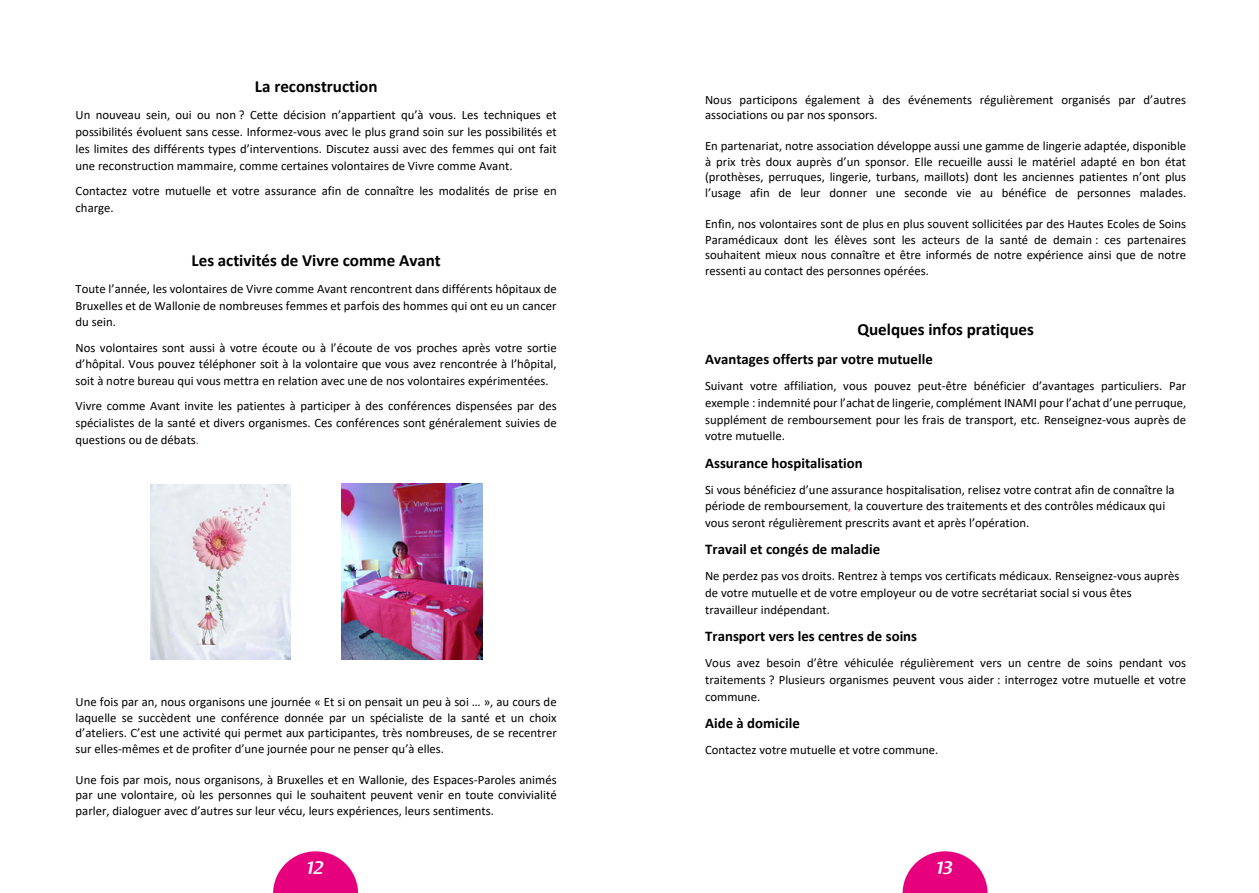
<style>
.page{position:relative;width:1259px;height:893px;background:#fff}
.page>*{position:absolute;margin:0;border:0;box-sizing:border-box;transform-origin:0 0}
.t1{font:600 18px "Raspoutine";color:#fff}
.t2{font:700 17.1px "Calibri";color:#000}
.t3{font:700 14.7px "Calibri";color:#000}
.t4{font:12.75px/16.8px "Calibri";color:#000;text-align:justify}
.s1{color:#f06}
</style>
<div class="page">
<svg style="left:273px;top:851px;width:85px;height:42px"></svg>
<svg style="left:902px;top:851px;width:85px;height:42px"></svg>
<img style="left:151px;top:484px;width:140px;height:176px">
<img style="left:341px;top:483px;width:141px;height:177px">
<h2 class="t2" style="left:255px;top:74px;width:124px">La reconstruction</h2>
<p class="t4" style="left:76px;top:106px;width:483px">Un nouveau sein, oui ou non ? Cette décision n’appartient qu’à vous. Les techniques et possibilités évoluent sans cesse. Informez-vous avec le plus grand soin sur les possibilités et les limites des différents types d’interventions. Discutez aussi avec des femmes qui ont fait une reconstruction mammaire, comme certaines volontaires de Vivre comme Avant.</p>
<p class="t4" style="left:76px;top:182px;width:483px">Contactez votre mutuelle et votre assurance afin de connaître les modalités de prise en charge.</p>
<h2 class="t2" style="left:192px;top:248px;width:251px">Les activités de Vivre comme Avant</h2>
<p class="t4" style="left:76px;top:280px;width:483px">Toute l’année, les volontaires de Vivre comme Avant rencontrent dans différents hôpitaux de Bruxelles et de Wallonie de nombreuses femmes et parfois des hommes qui ont eu un cancer du sein.</p>
<p class="t4" style="left:76px;top:339px;width:483px">Nos volontaires sont aussi à votre écoute ou à l’écoute de vos proches après votre sortie d’hôpital. Vous pouvez téléphoner soit à la volontaire que vous avez rencontrée à l’hôpital, soit à notre bureau qui vous mettra en relation avec une de nos volontaires expérimentées.</p>
<p class="t4" style="left:76px;top:397px;width:483px">Vivre comme Avant invite les patientes à participer à des conférences dispensées par des spécialistes de la santé et divers organismes. Ces conférences sont généralement suivies de questions ou de débats<span class="s1">.</span></p>
<p class="t4" style="left:76px;top:694px;width:483px;line-height:15.6px">Une fois par an, nous organisons une journée « Et si on pensait un peu à soi … », au cours de laquelle se succèdent une conférence donnée par un spécialiste de la santé et un choix d’ateliers. C’est une activité qui permet aux participantes, très nombreuses, de se recentrer sur elles-mêmes et de profiter d’une journée pour ne penser qu’à elles.</p>
<p class="t4" style="left:76px;top:771px;width:482px;line-height:15.6px">Une fois par mois, nous organisons, à Bruxelles et en Wallonie, des Espaces-Paroles animés par une volontaire, où les personnes qui le souhaitent peuvent venir en toute convivialité parler, dialoguer avec d’autres sur leur vécu, leurs expériences, leurs sentiments.</p>
<p class="t4" style="left:705px;top:91px;width:483px;line-height:15.6px">Nous participons également à des événements régulièrement organisés par d’autres associations ou par nos sponsors.</p>
<p class="t4" style="left:705px;top:138px;width:482px;line-height:15.6px">En partenariat, notre association développe aussi une gamme de lingerie adaptée, disponible à prix très doux auprès d’un sponsor. Elle recueille aussi le matériel adapté en bon état (prothèses, perruques, lingerie, turbans, maillots) dont les anciennes patientes n’ont plus l’usage afin de leur donner une seconde vie au bénéfice de personnes malades.</p>
<p class="t4" style="left:705px;top:216px;width:483px;line-height:15.6px">Enfin, nos volontaires sont de plus en plus souvent sollicitées par des Hautes Ecoles de Soins Paramédicaux dont les élèves sont les acteurs de la santé de demain : ces partenaires souhaitent mieux nous connaître et être informés de notre expérience ainsi que de notre ressenti au contact des personnes opérées.</p>
<h2 class="t2" style="left:857px;top:317px;width:178px">Quelques infos pratiques</h2>
<p class="t3" style="left:705px;top:349px;width:229px">Avantages offerts par votre mutuelle</p>
<p class="t4" style="left:705px;top:377px;width:483px">Suivant votre affiliation, vous pouvez peut-être bénéficier d’avantages particuliers. Par exemple : indemnité pour l’achat de lingerie, complément INAMI pour l’achat d’une perruque, supplément de remboursement pour les frais de transport, etc. Renseignez-vous auprès de votre mutuelle.</p>
<p class="t3" style="left:705px;top:452px;width:159px">Assurance hospitalisation</p>
<p class="t4" style="left:705px;top:481px;width:471px;text-align:left">Si vous bénéficiez d’une assurance hospitalisation, relisez votre contrat afin de connaître la période de remboursement<span class="s1">,</span> la couverture des traitements et des contrôles médicaux qui vous seront régulièrement prescrits avant et après l’opération.</p>
<p class="t3" style="left:705px;top:539px;width:177px">Travail et congés de maladie</p>
<p class="t4" style="left:705px;top:567px;width:476px;text-align:left">Ne perdez pas vos droits. Rentrez à temps vos certificats médicaux. Renseignez-vous auprès de votre mutuelle et de votre employeur ou de votre secrétariat social si vous êtes travailleur indépendant.</p>
<p class="t3" style="left:705px;top:626px;width:214px">Transport vers les centres de soins</p>
<p class="t4" style="left:705px;top:654px;width:483px">Vous avez besoin d’être véhiculée régulièrement vers un centre de soins pendant vos traitements ? Plusieurs organismes peuvent vous aider : interrogez votre mutuelle et votre commune.</p>
<p class="t3" style="left:705px;top:713px;width:96px">Aide à domicile</p>
<p class="t4" style="left:705px;top:741px;width:235px">Contactez votre mutuelle et votre commune.</p>
<h1 class="t1" style="left:306px;top:857px;width:18px">12</h1>
<h1 class="t1" style="left:935px;top:857px;width:18px">13</h1>
</div>
